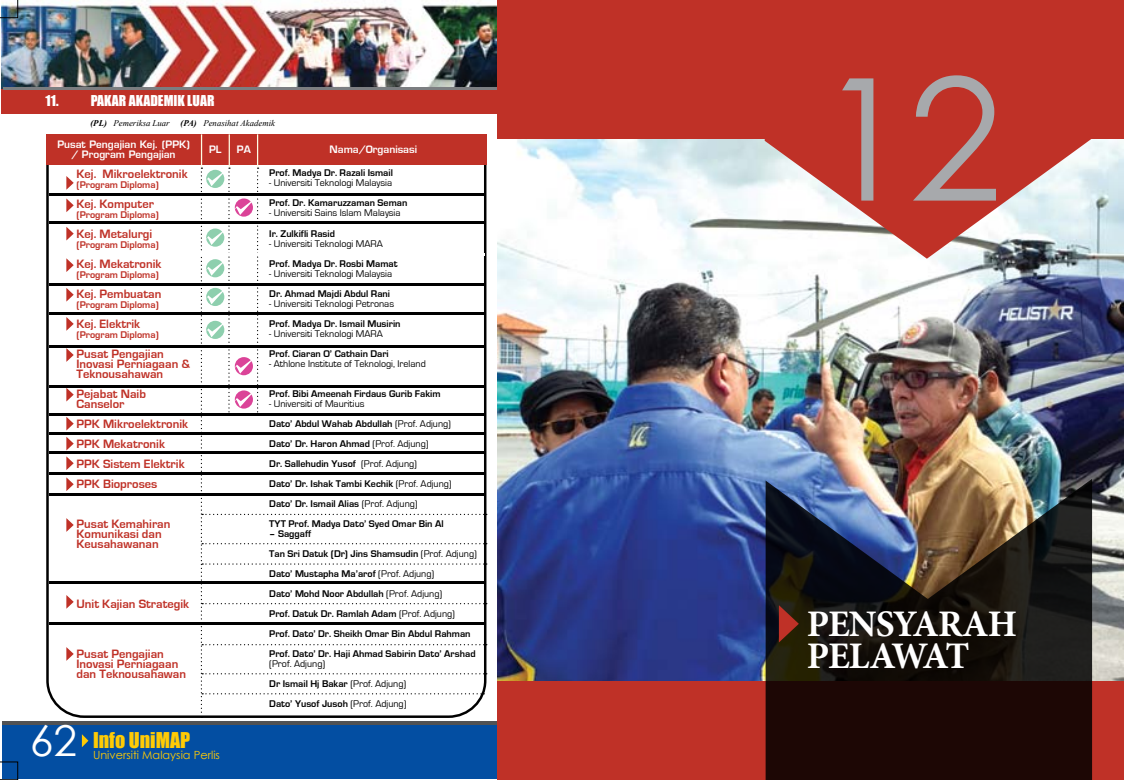
<style>
.page{position:relative;width:1124px;height:780px;background:#fff}
.page>*{position:absolute;margin:0;border:0;box-sizing:border-box;transform-origin:0 0}
.t1{font:170px "Century Gothic";color:#a7a9ac}
.t2{font:42.5px "Century Gothic";color:#fff}
.t3{font:700 37.5px/32.5px "Minion Pro";letter-spacing:-.03em;color:#fff}
.t4{font:20px "Impact";color:#ffcb05}
.t5{font:13.75px "Impact";color:#fff}
.t6{font:700 12.5px/10px "Eurostile";color:#bf3127}
.t7{font:11.25px "Century Gothic";color:#ffcb05}
.t8{font:700 10px/20px "Eurostile";color:#000}
.t9{font:10px/20px "Eurostile";color:#000}
.t10{font:700 10px "Eurostile";color:#bf3127}
.t11{font:700 10px/10px "Euromode";color:#fff;text-align:center}
.t12{font:italic 8.75px "Times New Roman";color:#000}
.s1{font-weight:700}
.s2{font-weight:400}
</style>
<div class="page">
<div style="left:2px;top:722px;width:562px;height:57px;background:#034ea2"></div>
<hr style="left:2px;top:721px;width:562px;height:3px;background:#515254">
<svg style="left:82px;top:734px;width:6px;height:13px"></svg>
<img style="left:2px;top:0;width:495px;height:89px">
<div style="left:1px;top:89px;width:561px;height:24px;background:#bf3127"></div>
<hr style="left:3px;top:87px;width:561px;height:2px;background:#7c7e81">
<svg style="left:0;top:0;width:18px;height:18px"></svg>
<div style="left:0;top:761px;width:18px;height:19px;border:1px solid #000"></div>
<svg style="left:46px;top:134px;width:441px;height:584px"></svg>
<div style="left:46px;top:134px;width:440px;height:31px;background:#bf3127"></div>
<hr style="left:201px;top:134px;width:1px;height:33px;background:#fffde5">
<hr style="left:229px;top:134px;width:1px;height:33px;background:#fffde5">
<hr style="left:257px;top:134px;width:1px;height:33px;background:#fffde5">
<hr style="left:49px;top:193px;width:436px;height:3px;background:#000">
<hr style="left:49px;top:221px;width:436px;height:3px;background:#000">
<hr style="left:49px;top:253px;width:436px;height:3px;background:#fff">
<hr style="left:49px;top:283px;width:436px;height:2px;background:#000">
<hr style="left:49px;top:312px;width:436px;height:3px;background:#000">
<hr style="left:49px;top:345px;width:436px;height:2px;background:#000">
<hr style="left:49px;top:385px;width:436px;height:2px;background:#000">
<hr style="left:49px;top:413px;width:436px;height:3px;background:#000">
<hr style="left:49px;top:432px;width:436px;height:3px;background:#000">
<hr style="left:49px;top:451px;width:436px;height:3px;background:#000">
<hr style="left:49px;top:473px;width:436px;height:2px;background:#000">
<hr style="left:49px;top:493px;width:436px;height:2px;background:#000">
<hr style="left:49px;top:581px;width:436px;height:2px;background:#000">
<hr style="left:49px;top:622px;width:436px;height:2px;background:#000">
<svg style="left:201px;top:167px;width:286px;height:551px"></svg>
<svg style="left:66px;top:176px;width:8px;height:14px"></svg>
<svg style="left:66px;top:595px;width:8px;height:13px"></svg>
<svg style="left:66px;top:647px;width:8px;height:13px"></svg>
<svg style="left:66px;top:518px;width:8px;height:14px"></svg>
<svg style="left:66px;top:477px;width:8px;height:14px"></svg>
<svg style="left:66px;top:456px;width:8px;height:14px"></svg>
<svg style="left:66px;top:436px;width:8px;height:14px"></svg>
<svg style="left:66px;top:417px;width:8px;height:13px"></svg>
<svg style="left:66px;top:388px;width:8px;height:13px"></svg>
<svg style="left:66px;top:348px;width:8px;height:14px"></svg>
<svg style="left:66px;top:317px;width:8px;height:14px"></svg>
<svg style="left:66px;top:288px;width:8px;height:13px"></svg>
<svg style="left:66px;top:258px;width:8px;height:14px"></svg>
<svg style="left:66px;top:227px;width:8px;height:13px"></svg>
<svg style="left:66px;top:198px;width:8px;height:14px"></svg>
<div style="left:497px;top:0;width:626px;height:780px;background:#bf3127"></div>
<img style="left:497px;top:139px;width:626px;height:541px">
<svg style="left:764px;top:139px;width:326px;height:120px"></svg>
<svg style="left:765px;top:479px;width:326px;height:301px;background:#2d2322"></svg>
<svg style="left:778px;top:605px;width:20px;height:37px"></svg>
<h3 class="t5" style="left:46px;top:90px;width:170px">11. PAKAR AKADEMIK LUAR</h3>
<p class="t12" style="left:90px;top:117px;width:186px"><span class="s1">(PL)</span> Pemeriksa Luar <span class="s1">(PA)</span> Penasihat Akademik</p>
<p class="t11" style="left:57px;top:139px;width:134px">Pusat Pengajian Kej. (PPK) / Program Pengajian</p>
<p class="t11" style="left:209px;top:144px;width:14px">PL</p>
<p class="t11" style="left:237px;top:144px;width:15px">PA</p>
<p class="t11" style="left:329px;top:144px;width:89px">Nama/Organisasi</p>
<p class="t6" style="left:77px;top:169px;width:113px">Kej. Mikroelektronik</p>
<p class="t10" style="left:77px;top:179px;width:84px">(Program Diploma)</p>
<p class="t6" style="left:77px;top:199px;width:79px">Kej. Komputer</p>
<p class="t10" style="left:77px;top:209px;width:84px">(Program Diploma)</p>
<p class="t6" style="left:77px;top:229px;width:77px">Kej. Metalurgi</p>
<p class="t10" style="left:77px;top:239px;width:84px">(Program Diploma)</p>
<p class="t6" style="left:77px;top:259px;width:86px">Kej. Mekatronik</p>
<p class="t10" style="left:77px;top:269px;width:84px">(Program Diploma)</p>
<p class="t6" style="left:77px;top:289px;width:86px">Kej. Pembuatan</p>
<p class="t10" style="left:77px;top:299px;width:84px">(Program Diploma)</p>
<p class="t6" style="left:77px;top:319px;width:65px">Kej. Elektrik</p>
<p class="t10" style="left:77px;top:329px;width:84px">(Program Diploma)</p>
<p class="t6" style="left:77px;top:349px;width:115px">Pusat Pengajian<br>Inovasi Perniagaan &amp;<br>Teknousahawan</p>
<p class="t6" style="left:77px;top:389px;width:71px">Pejabat Naib<br>Canselor</p>
<p class="t6" style="left:77px;top:414px;width:113px;line-height:20px">PPK Mikroelektronik<br>PPK Mekatronik<br>PPK Sistem Elektrik<br>PPK Bioproses</p>
<p class="t6" style="left:77px;top:519px;width:95px">Pusat Kemahiran<br>Komunikasi dan<br>Keusahawanan</p>
<p class="t6" style="left:77px;top:599px;width:114px">Unit Kajian Strategik</p>
<p class="t6" style="left:77px;top:649px;width:111px">Pusat Pengajian<br>Inovasi Perniagaan dan Teknousahawan</p>
<h2 class="t2" style="left:30px;top:710px;width:49px">62</h2>
<h3 class="t4" style="left:93px;top:724px;width:99px">Info UniMAP</h3>
<p class="t7" style="left:93px;top:747px;width:128px">Universiti Malaysia Perlis</p>
<p class="t8" style="left:269px;top:163px;width:125px">Prof. Madya Dr. Razali Ismail</p>
<p class="t9" style="left:269px;top:173px;width:124px">- Universiti Teknologi Malaysia</p>
<p class="t8" style="left:269px;top:193px;width:139px">Prof. Dr. Kamaruzzaman Seman</p>
<p class="t9" style="left:269px;top:203px;width:133px">- Universiti Sains Islam Malaysia</p>
<p class="t8" style="left:269px;top:223px;width:67px">Ir. Zulkifli Rasid</p>
<p class="t9" style="left:269px;top:233px;width:115px">- Universiti Teknologi MARA</p>
<p class="t8" style="left:269px;top:253px;width:130px">Prof. Madya Dr. Rosbi Mamat</p>
<p class="t9" style="left:269px;top:263px;width:124px">- Universiti Teknologi Malaysia</p>
<p class="t8" style="left:269px;top:283px;width:122px">Dr. Ahmad Majdi Abdul Rani</p>
<p class="t9" style="left:269px;top:293px;width:126px">- Universiti Teknologi Petronas</p>
<p class="t8" style="left:269px;top:313px;width:133px">Prof. Madya Dr. Ismail Musirin</p>
<p class="t9" style="left:269px;top:323px;width:115px">- Universiti Teknologi MARA</p>
<p class="t8" style="left:269px;top:343px;width:121px">Prof. Ciaran O’ Cathain Dari</p>
<p class="t9" style="left:269px;top:353px;width:158px">- Athlone Institute of Teknologi, Ireland</p>
<p class="t8" style="left:269px;top:383px;width:173px">Prof. Bibi Ameenah Firdaus Gurib Fakim</p>
<p class="t8" style="left:269px;top:393px;width:184px"><span class="s2">- Universiti of Mauritius<br></span>Dato’ Abdul Wahab Abdullah <span class="s2">(Prof. Adjung)<br></span>Dato’ Dr. Haron Ahmad <span class="s2">(Prof. Adjung)<br></span>Dr. Sallehudin Yusof <span class="s2">(Prof. Adjung)<br></span>Dato’ Dr. Ishak Tambi Kechik <span class="s2">(Prof. Adjung)<br></span>Dato’ Dr. Ismail Alias <span class="s2">(Prof. Adjung)<br></span>TYT Prof. Madya Dato’ Syed Omar Bin Al</p>
<p class="t8" style="left:269px;top:523px;width:209px">– Saggaff<br>Tan Sri Datuk (Dr) Jins Shamsudin <span class="s2">(Prof. Adjung)<br></span>Dato’ Mustapha Ma’arof <span class="s2">(Prof. Adjung)<br></span>Dato’ Mohd Noor Abdullah <span class="s2">(Prof. Adjung)<br></span>Prof. Datuk Dr. Ramlah Adam <span class="s2">(Prof. Adjung)<br></span>Prof. Dato’ Dr. Sheikh Omar Bin Abdul Rahman Prof. Dato’ Dr. Haji Ahmad Sabirin Dato’ Arshad</p>
<p class="t9" style="left:269px;top:653px;width:139px">(Prof. Adjung)<br><span class="s1">Dr Ismail Hj Bakar</span> (Prof. Adjung)<br><span class="s1">Dato’ Yusof Jusoh</span> (Prof. Adjung)</p>
<h1 class="t1" style="left:817px;top:20px;width:186px">12</h1>
<h3 class="t3" style="left:806px;top:607px;width:212px">PENSYARAH<br>PELAWAT</h3>
</div>
